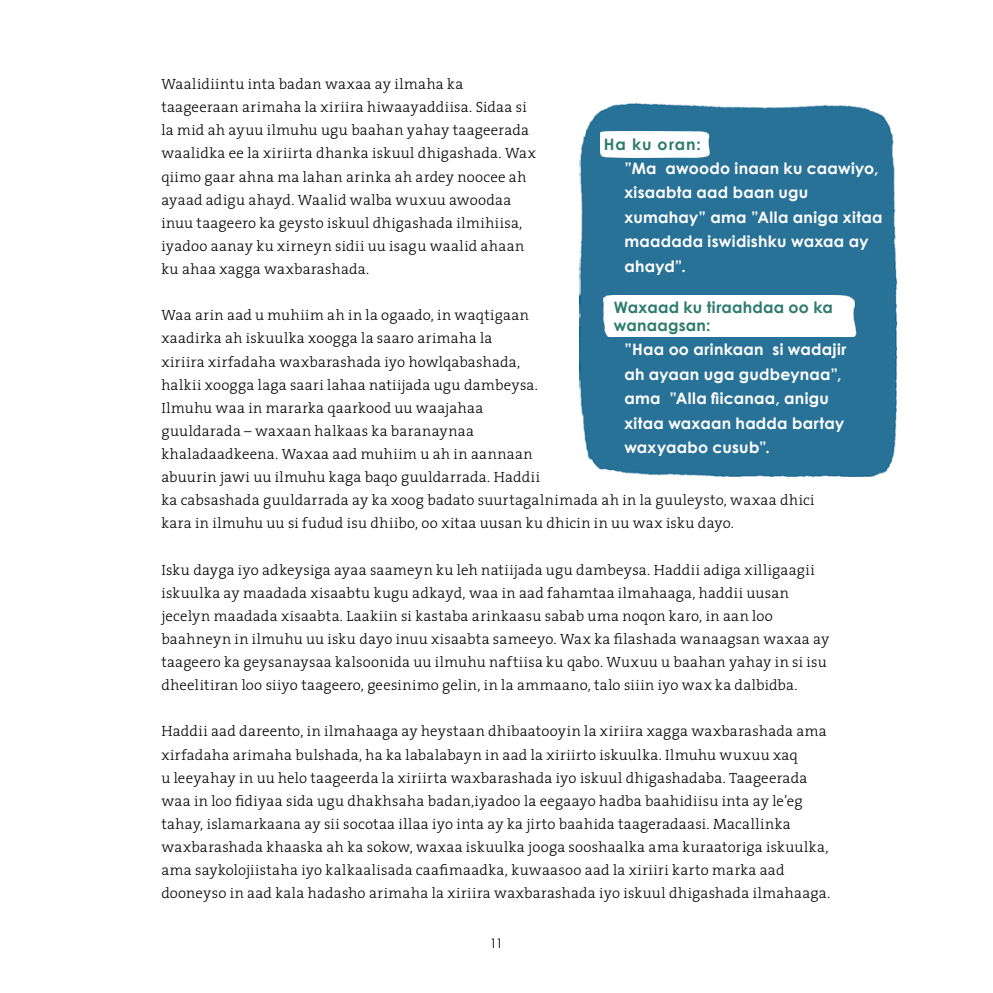
<style>
.page{position:relative;width:993px;height:993px;background:#fff}
.page>*{position:absolute;margin:0;border:0;box-sizing:border-box;transform-origin:0 0}
.t1{font:700 15.75px/24.5px "Century Gothic";letter-spacing:.015em;color:#fff}
.t2{font:700 15.75px/17.5px "Century Gothic";letter-spacing:.015em;color:#2c7c6b}
.t3{font:300 14.88px/23.1px "The Serif";letter-spacing:.02em;color:#000}
.t4{font:13.12px "Century Gothic";color:#000}
</style>
<div class="page">
<div style="left:579px;top:104px;width:316px;height:372px;background:#297297"></div>
<img style="left:600px;top:131px;width:109px;height:26px">
<img style="left:603px;top:296px;width:253px;height:40px">
<p class="t3" style="left:161px;top:72px;width:376px">Waalidiintu inta badan waxaa ay ilmaha ka taageeraan arimaha la xiriira hiwaayaddiisa. Sidaa si la mid ah ayuu ilmuhu ugu baahan yahay taageerada waalidka ee la xiriirta dhanka iskuul dhigashada. Wax qiimo gaar ahna ma lahan arinka ah ardey noocee ah ayaad adigu ahayd. Waalid walba wuxuu awoodaa inuu taageero ka geysto iskuul dhigashada ilmihiisa, iyadoo aanay ku xirneyn sidii uu isagu waalid ahaan ku ahaa xagga waxbarashada.</p>
<p class="t3" style="left:161px;top:303px;width:654px">Waa arin aad u muhiim ah in la ogaado, in waqtigaan<br>xaadirka ah iskuulka xoogga la saaro arimaha la<br>xiriira xirfadaha waxbarashada iyo howlqabashada,<br>halkii xoogga laga saari lahaa natiijada ugu dambeysa.<br>Ilmuhu waa in mararka qaarkood uu waajahaa<br>guuldarada – waxaan halkaas ka baranaynaa<br>khaladaadkeena. Waxaa aad muhiim u ah in aannaan<br>abuurin jawi uu ilmuhu kaga baqo guuldarrada. Haddii<br>ka cabsashada guuldarrada ay ka xoog badato suurtagalnimada ah in la guuleysto, waxaa dhici kara in ilmuhu uu si fudud isu dhiibo, oo xitaa uusan ku dhicin in uu wax isku dayo.</p>
<p class="t3" style="left:161px;top:557px;width:669px">Isku dayga iyo adkeysiga ayaa saameyn ku leh natiijada ugu dambeysa. Haddii adiga xilligaagii iskuulka ay maadada xisaabtu kugu adkayd, waa in aad fahamtaa ilmahaaga, haddii uusan jecelyn maadada xisaabta. Laakiin si kastaba arinkaasu sabab uma noqon karo, in aan loo baahneyn in ilmuhu uu isku dayo inuu xisaabta sameeyo. Wax ka filashada wanaagsan waxaa ay taageero ka geysanaysaa kalsoonida uu ilmuhu naftiisa ku qabo. Wuxuu u baahan yahay in si isu dheelitiran loo siiyo taageero, geesinimo gelin, in la ammaano, talo siiin iyo wax ka dalbidba.</p>
<p class="t3" style="left:161px;top:719px;width:670px">Haddii aad dareento, in ilmahaaga ay heystaan dhibaatooyin la xiriira xagga waxbarashada ama xirfadaha arimaha bulshada, ha ka labalabayn in aad la xiriirto iskuulka. Ilmuhu wuxuu xaq<br>u leeyahay in uu helo taageerda la xiriirta waxbarashada iyo iskuul dhigashadaba. Taageerada waa in loo fidiyaa sida ugu dhakhsaha badan,iyadoo la eegaayo hadba baahidiisu inta ay le’eg tahay, islamarkaana ay sii socotaa illaa iyo inta ay ka jirto baahida taageradaasi. Macallinka waxbarashada khaaska ah ka sokow, waxaa iskuulka jooga sooshaalka ama kuraatoriga iskuulka, ama saykolojiistaha iyo kalkaalisada caafimaadka, kuwaasoo aad la xiriiri karto marka aad dooneyso in aad kala hadasho arimaha la xiriira waxbarashada iyo iskuul dhigashada ilmahaaga.</p>
<p class="t2" style="left:603px;top:135px;width:99px">Ha ku oran:</p>
<p class="t1" style="left:624px;top:155px;width:259px">”Ma awoodo inaan ku caawiyo, xisaabta aad baan ugu xumahay” ama ”Alla aniga xitaa maadada iswidishku waxaa ay ahayd”.</p>
<p class="t2" style="left:613px;top:298px;width:220px">Waxaad ku tiraahdaa oo ka wanaagsan:</p>
<p class="t1" style="left:624px;top:337px;width:223px">”Haa oo arinkaan si wadajir ah ayaan uga gudbeynaa”, ama ”Alla fiicanaa, anigu xitaa waxaan hadda bartay waxyaabo cusub”.</p>
<p class="t4" style="left:489px;top:935px;width:15px">11</p>
</div>
